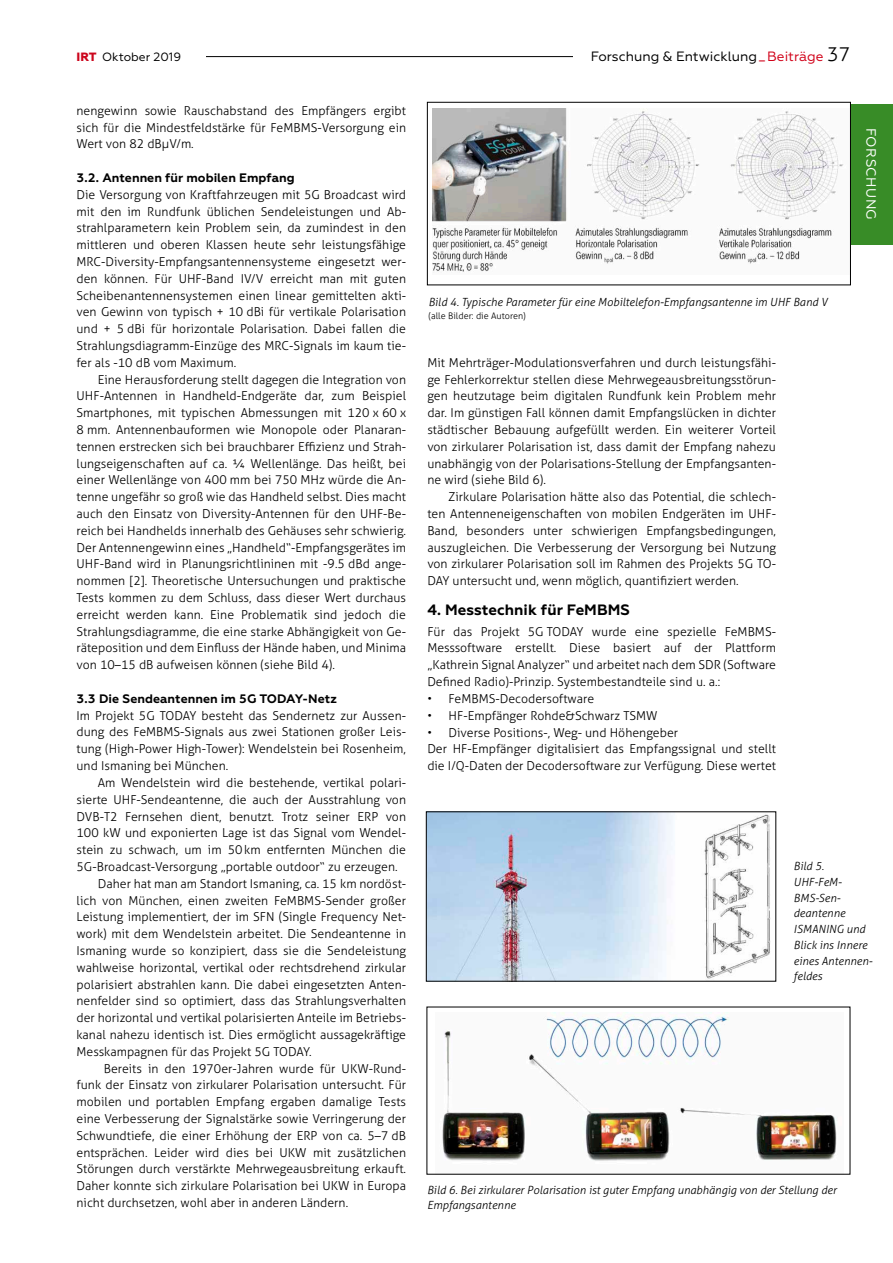
<style>
.page{position:relative;width:893px;height:1263px;background:#fff}
.page>*{position:absolute;margin:0;border:0;box-sizing:border-box;transform-origin:0 0}
.t1{font:700 15px "Geometria";letter-spacing:.005em;color:#000}
.t2{font:13.5px "Geometria";color:#000}
.t3{font:13.5px "Geometria";letter-spacing:.035em;color:#fff}
.t4{font:300 12.3px/16.8px "Aller";letter-spacing:.005em;color:#000;text-align:justify}
.t5{font:700 12.3px "Geometria";letter-spacing:.005em;color:#000}
.t6{font:12px "Geometria";color:#000}
.t7{font:italic 300 11.25px/15.8px "Aller";letter-spacing:.005em;color:#000}
.t8{font:300 9px "Aller";letter-spacing:.005em;color:#000}
.s1{font-weight:800;color:#cc061d}
.s2{font-weight:800;font-size:9px;color:#d10018}
.s3{color:#d10018}
.s4{font-family:"Aller";font-weight:300;font-size:19.5px}
</style>
<div class="page">
<hr style="left:141px;top:56px;width:664px;height:1px;background:#000">
<div style="left:77px;top:51px;width:129px;height:24px;background:#fff"></div>
<div style="left:573px;top:47px;width:277px;height:39px;background:#fff"></div>
<div style="left:850px;top:104px;width:43px;height:140px;background:#388c27"></div>
<img style="left:432px;top:108px;width:412px;height:165px">
<div style="left:427px;top:102px;width:424px;height:183px;border:1px solid #000"></div>
<img style="left:428px;top:813px;width:343px;height:166px">
<img style="left:442px;top:1013px;width:395px;height:148px">
<p class="t6" style="left:77px;top:50px;width:106px"><span class="s1">IRT</span> Oktober 2019</p>
<p class="t2" style="left:591px;top:49px;width:261px">Forschung &amp; Entwicklung <span class="s2">_</span> <span class="s3">Beiträge</span> <span class="s4">37</span></p>
<p class="t4" style="left:77px;top:102px;width:331px">nengewinn sowie Rauschabstand des Empfängers ergibt sich für die Mindestfeldstärke für FeMBMS-Versorgung ein Wert von 82 dBµV/m.</p>
<p class="t5" style="left:77px;top:170px;width:220px">3.2. Antennen für mobilen Empfang</p>
<p class="t4" style="left:77px;top:186px;width:331px">Die Versorgung von Kraftfahrzeugen mit 5G Broadcast wird mit den im Rundfunk üblichen Sendeleistungen und Ab&shy;strahlparametern kein Problem sein, da zumindest in den mittleren und oberen Klassen heute sehr leistungsfähige MRC-Diversity-Empfangsantennensysteme eingesetzt wer&shy;den können. Für UHF-Band IV/V erreicht man mit guten Scheibenantennensystemen einen linear gemittelten akti&shy;ven Gewinn von typisch + 10 dBi für vertikale Polarisation und + 5 dBi für horizontale Polarisation. Dabei fallen die Strahlungsdiagramm-Einzüge des MRC-Signals im kaum tie&shy;fer als -10 dB vom Maximum.</p>
<p class="t4" style="left:77px;top:371px;width:331px;text-indent:21px">Eine Herausforderung stellt dagegen die Integration von UHF-Antennen in Handheld-Endgeräte dar, zum Beispiel Smartphones, mit typischen Abmessungen mit 120 x 60 x 8 mm. Antennenbauformen wie Monopole oder Planaran&shy;tennen erstrecken sich bei brauchbarer Effizienz und Strah&shy;lungseigenschaften auf ca. ¼ Wellenlänge. Das heißt, bei einer Wellenlänge von 400 mm bei 750 MHz würde die An&shy;tenne ungefähr so groß wie das Handheld selbst. Dies macht auch den Einsatz von Diversity-Antennen für den UHF-Be&shy;reich bei Handhelds innerhalb des Gehäuses sehr schwierig.<br>Der Antennengewinn eines „Handheld“-Empfangsgerätes im UHF-Band wird in Planungsrichtlininen mit -9.5 dBd ange&shy;nommen [2]. Theoretische Untersuchungen und praktische Tests kommen zu dem Schluss, dass dieser Wert durchaus erreicht werden kann. Eine Problematik sind jedoch die Strahlungsdiagramme, die eine starke Abhängigkeit von Ge&shy;räteposition und dem Einfluss der Hände haben, und Minima von 10–15 dB aufweisen können (siehe Bild 4).</p>
<p class="t5" style="left:77px;top:691px;width:262px">3.3 Die Sendeantennen im 5G TODAY-Netz</p>
<p class="t4" style="left:77px;top:707px;width:331px">Im Projekt 5G TODAY besteht das Sendernetz zur Aussen&shy;dung des FeMBMS-Signals aus zwei Stationen großer Leis&shy;tung (High-Power High-Tower): Wendelstein bei Rosenheim, und Ismaning bei München.</p>
<p class="t4" style="left:98px;top:774px;width:310px">Am Wendelstein wird die bestehende, vertikal polari-</p>
<p class="t4" style="left:77px;top:791px;width:331px">sierte UHF-Sendeantenne, die auch der Ausstrahlung von</p>
<p class="t4" style="left:77px;top:808px;width:331px">DVB-T2 Fernsehen dient, benutzt. Trotz seiner ERP von</p>
<p class="t4" style="left:77px;top:824px;width:331px">100 kW und exponierten Lage ist das Signal vom Wendel-</p>
<p class="t4" style="left:77px;top:841px;width:331px">stein zu schwach, um im 50km entfernten München die</p>
<p class="t4" style="left:77px;top:858px;width:323px">5G-Broadcast-Versorgung „portable outdoor“ zu erzeugen.</p>
<p class="t4" style="left:98px;top:875px;width:310px">Daher hat man am Standort Ismaning, ca. 15 km nordöst-</p>
<p class="t4" style="left:77px;top:892px;width:331px">lich von München, einen zweiten FeMBMS-Sender großer</p>
<p class="t4" style="left:77px;top:908px;width:331px">Leistung implementiert, der im SFN (Single Frequency Net-</p>
<p class="t4" style="left:77px;top:925px;width:331px">work) mit dem Wendelstein arbeitet. Die Sendeantenne in</p>
<p class="t4" style="left:77px;top:942px;width:331px">Ismaning wurde so konzipiert, dass sie die Sendeleistung</p>
<p class="t4" style="left:77px;top:959px;width:331px">wahlweise horizontal, vertikal oder rechtsdrehend zirkular</p>
<p class="t4" style="left:77px;top:976px;width:331px">polarisiert abstrahlen kann. Die dabei eingesetzten Anten-</p>
<p class="t4" style="left:77px;top:992px;width:331px">nenfelder sind so optimiert, dass das Strahlungsverhalten</p>
<p class="t4" style="left:77px;top:1009px;width:331px">der horizontal und vertikal polarisierten Anteile im Betriebs-</p>
<p class="t4" style="left:77px;top:1026px;width:331px">kanal nahezu identisch ist. Dies ermöglicht aussagekräftige</p>
<p class="t4" style="left:77px;top:1043px;width:237px">Messkampagnen für das Projekt 5G TODAY.</p>
<p class="t4" style="left:104px;top:1060px;width:304px">Bereits in den 1970er-Jahren wurde für UKW-Rund-</p>
<p class="t4" style="left:77px;top:1076px;width:331px">funk der Einsatz von zirkularer Polarisation untersucht. Für</p>
<p class="t4" style="left:77px;top:1093px;width:331px">mobilen und portablen Empfang ergaben damalige Tests</p>
<p class="t4" style="left:77px;top:1110px;width:331px">eine Verbesserung der Signalstärke sowie Verringerung der</p>
<p class="t4" style="left:77px;top:1127px;width:331px">Schwundtiefe, die einer Erhöhung der ERP von ca. 5–7 dB</p>
<p class="t4" style="left:77px;top:1144px;width:331px">entsprächen. Leider wird dies bei UKW mit zusätzlichen</p>
<p class="t4" style="left:77px;top:1160px;width:331px">Störungen durch verstärkte Mehrwegeausbreitung erkauft.</p>
<p class="t4" style="left:77px;top:1177px;width:331px">Daher konnte sich zirkulare Polarisation bei UKW in Europa</p>
<p class="t4" style="left:77px;top:1194px;width:273px">nicht durchsetzen, wohl aber in anderen Ländern.</p>
<p class="t7" style="left:428px;top:294px;width:401px">Bild 4. Typische Parameter für eine Mobiltelefon-Empfangsantenne im UHF Band V</p>
<p class="t8" style="left:428px;top:311px;width:99px">(alle Bilder: die Autoren)</p>
<p class="t4" style="left:427px;top:354px;width:350px">Mit Mehrträger-Modulationsverfahren und durch leistungsfähi&shy;ge Fehlerkorrektur stellen diese Mehrwegeausbreitungsstörun&shy;gen heutzutage beim digitalen Rundfunk kein Problem mehr dar. Im günstigen Fall können damit Empfangslücken in dichter städtischer Bebauung aufgefüllt werden. Ein weiterer Vorteil von zirkularer Polarisation ist, dass damit der Empfang nahezu unabhängig von der Polarisations-Stellung der Empfangsanten&shy;ne wird (siehe Bild 6).</p>
<p class="t4" style="left:427px;top:488px;width:350px;text-indent:21px">Zirkulare Polarisation hätte also das Potential, die schlech&shy;ten Antenneneigenschaften von mobilen Endgeräten im UHF-Band, besonders unter schwierigen Empfangsbedingungen, auszugleichen. Die Verbesserung der Versorgung bei Nutzung von zirkularer Polarisation soll im Rahmen des Projekts 5G TO-DAY untersucht und, wenn möglich, quantifiziert werden.</p>
<p class="t1" style="left:427px;top:601px;width:204px">4. Messtechnik für FeMBMS</p>
<p class="t4" style="left:427px;top:623px;width:350px">Für das Projekt 5G TODAY wurde eine spezielle FeMBMS-Messsoftware erstellt. Diese basiert auf der Plattform „Kathrein Signal Analyzer“ und arbeitet nach dem SDR (Software Defined Radio)-Prinzip. Systembestandteile sind u. a.:</p>
<p class="t4" style="left:427px;top:690px;width:168px">• FeMBMS-Decodersoftware</p>
<p class="t4" style="left:427px;top:707px;width:232px">• HF-Empfänger Rohde&amp;Schwarz TSMW</p>
<p class="t4" style="left:427px;top:724px;width:350px;text-align:left">• Diverse Positions-, Weg- und Höhengeber<br>Der HF-Empfänger digitalisiert das Empfangssignal und stellt die I/Q-Daten der Decodersoftware zur Verfügung. Diese wertet</p>
<p class="t3" style="left:879px;top:128px;width:94px;rotate:90deg">FORSCHUNG</p>
<p class="t7" style="left:794px;top:858px;width:80px">Bild 5.<br>UHF-FeM-<br>BMS-Sen&shy;deantenne<br>ISMANING und<br>Blick ins Innere eines Antennen&shy;feldes</p>
<p class="t7" style="left:427px;top:1182px;width:411px">Bild 6. Bei zirkularer Polarisation ist guter Empfang unabhängig von der Stellung der<br>Empfangsantenne</p>
</div>
